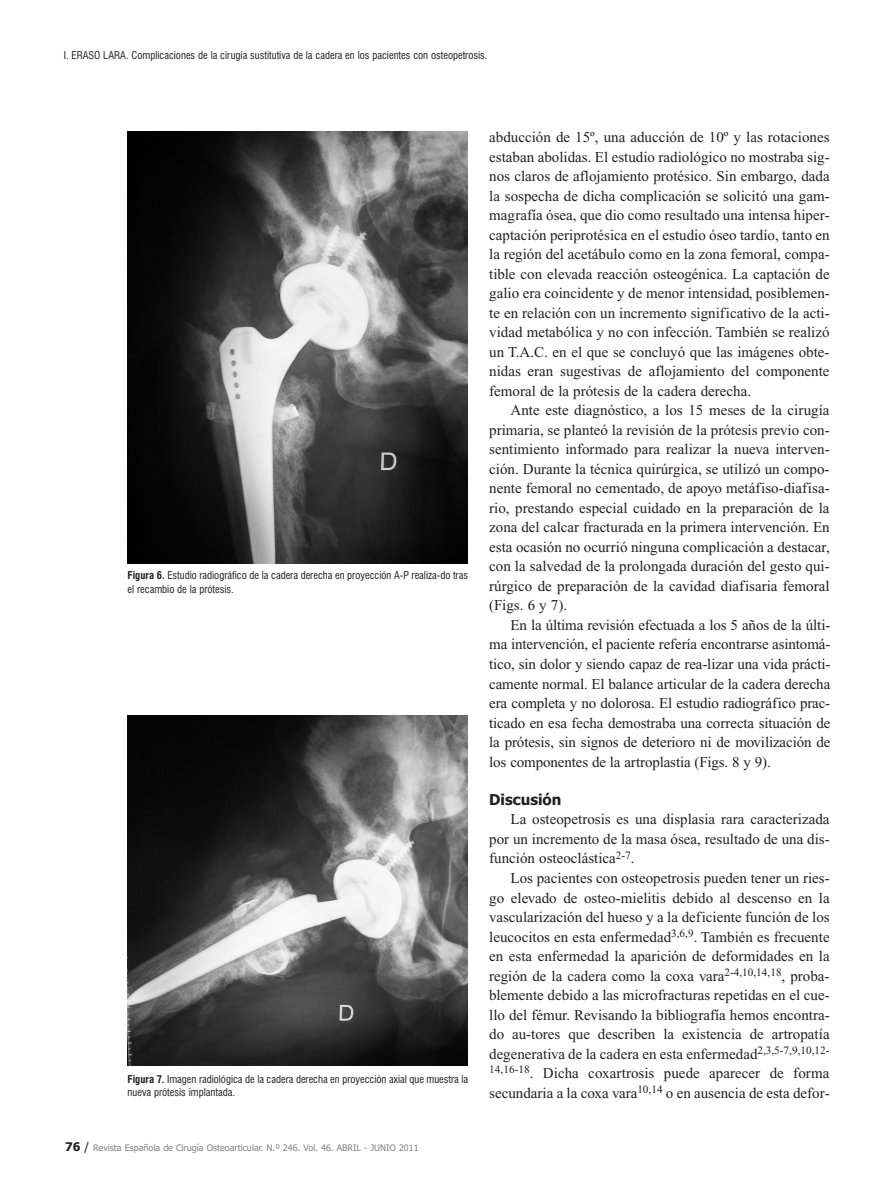
<style>
.page{position:relative;width:893px;height:1190px;background:#fff}
.page>*{position:absolute;margin:0;border:0;box-sizing:border-box;transform-origin:0 0}
.t1{font:15px "Times New Roman";color:#231f20}
.t2{font:700 15px "Tahoma";color:#231f20}
.t3{font:condensed 10.5px/13.5px "Swiss 721 BT";color:#231f20}
.t4{font:9px "Tahoma";color:#808285}
.s1{font-weight:700}
.s2{font-weight:700;font-size:12px;color:#231f20}
.s3{font-size:12px;color:#231f20}
</style>
<div class="page">
<img style="left:128px;top:132px;width:340px;height:432px">
<img style="left:128px;top:715px;width:340px;height:350px">
<p class="t3" style="left:64px;top:48px;width:425px">I. ERASO LARA. Complicaciones de la cirugía sustitutiva de la cadera en los pacientes con osteopetrosis.</p>
<p class="t3" style="left:128px;top:568px;width:342px"><span class="s1">Figura 6.</span> Estudio radiográfico de la cadera derecha en proyección A-P realiza-do tras el recambio de la prótesis.</p>
<p class="t3" style="left:128px;top:1072px;width:342px"><span class="s1">Figura 7.</span> Imagen radiológica de la cadera derecha en proyección axial que muestra la nueva prótesis implantada.</p>
<p class="t4" style="left:65px;top:1141px;width:355px"><span class="s2">76</span> <span class="s3">/</span> Revista Española de Cirugía Osteoarticular. N.º 246. Vol. 46. ABRIL - JUNIO 2011</p>
<p class="t1" style="left:489px;top:129px;width:342px">abducción de 15º, una aducción de 10º y las rotaciones</p>
<p class="t1" style="left:489px;top:149px;width:342px">estaban abolidas. El estudio radiológico no mostraba sig-</p>
<p class="t1" style="left:489px;top:168px;width:342px">nos claros de aflojamiento protésico. Sin embargo, dada</p>
<p class="t1" style="left:489px;top:188px;width:342px">la sospecha de dicha complicación se solicitó una gam-</p>
<p class="t1" style="left:489px;top:207px;width:342px">magrafía ósea, que dio como resultado una intensa hiper-</p>
<p class="t1" style="left:489px;top:227px;width:342px">captación periprotésica en el estudio óseo tardío, tanto en</p>
<p class="t1" style="left:489px;top:246px;width:342px">la región del acetábulo como en la zona femoral, compa-</p>
<p class="t1" style="left:489px;top:266px;width:342px">tible con elevada reacción osteogénica. La captación de</p>
<p class="t1" style="left:489px;top:285px;width:342px">galio era coincidente y de menor intensidad, posiblemen-</p>
<p class="t1" style="left:489px;top:305px;width:342px">te en relación con un incremento significativo de la acti-</p>
<p class="t1" style="left:489px;top:324px;width:342px">vidad metabólica y no con infección. También se realizó</p>
<p class="t1" style="left:489px;top:344px;width:342px">un T.A.C. en el que se concluyó que las imágenes obte-</p>
<p class="t1" style="left:489px;top:363px;width:342px">nidas eran sugestivas de aflojamiento del componente</p>
<p class="t1" style="left:489px;top:383px;width:263px">femoral de la prótesis de la cadera derecha.</p>
<p class="t1" style="left:510px;top:402px;width:320px">Ante este diagnóstico, a los 15 meses de la cirugía</p>
<p class="t1" style="left:489px;top:422px;width:342px">primaria, se planteó la revisión de la prótesis previo con-</p>
<p class="t1" style="left:489px;top:441px;width:342px">sentimiento informado para realizar la nueva interven-</p>
<p class="t1" style="left:489px;top:461px;width:342px">ción. Durante la técnica quirúrgica, se utilizó un compo-</p>
<p class="t1" style="left:489px;top:480px;width:342px">nente femoral no cementado, de apoyo metáfiso-diafisa-</p>
<p class="t1" style="left:489px;top:500px;width:342px">rio, prestando especial cuidado en la preparación de la</p>
<p class="t1" style="left:489px;top:519px;width:342px">zona del calcar fracturada en la primera intervención. En</p>
<p class="t1" style="left:489px;top:539px;width:342px">esta ocasión no ocurrió ninguna complicación a destacar,</p>
<p class="t1" style="left:489px;top:558px;width:342px">con la salvedad de la prolongada duración del gesto qui-</p>
<p class="t1" style="left:489px;top:578px;width:342px">rúrgico de preparación de la cavidad diafisaria femoral</p>
<p class="t1" style="left:489px;top:597px;width:79px">(Figs. 6 y 7).</p>
<p class="t1" style="left:510px;top:617px;width:321px">En la última revisión efectuada a los 5 años de la últi-</p>
<p class="t1" style="left:489px;top:636px;width:342px">ma intervención, el paciente refería encontrarse asintomá-</p>
<p class="t1" style="left:489px;top:656px;width:342px">tico, sin dolor y siendo capaz de rea-lizar una vida prácti-</p>
<p class="t1" style="left:489px;top:675px;width:342px">camente normal. El balance articular de la cadera derecha</p>
<p class="t1" style="left:489px;top:695px;width:342px">era completa y no dolorosa. El estudio radiográfico prac-</p>
<p class="t1" style="left:489px;top:714px;width:342px">ticado en esa fecha demostraba una correcta situación de</p>
<p class="t1" style="left:489px;top:734px;width:342px">la prótesis, sin signos de deterioro ni de movilización de</p>
<p class="t1" style="left:489px;top:753px;width:283px">los componentes de la artroplastia (Figs. 8 y 9).</p>
<p class="t2" style="left:489px;top:790px;width:74px">Discusión</p>
<p class="t1" style="left:510px;top:811px;width:320px">La osteopetrosis es una displasia rara caracterizada</p>
<p class="t1" style="left:489px;top:830px;width:342px">por un incremento de la masa ósea, resultado de una dis-</p>
<p class="t1" style="left:489px;top:850px;width:147px">función osteoclástica<sup>2-7</sup>.</p>
<p class="t1" style="left:510px;top:869px;width:321px">Los pacientes con osteopetrosis pueden tener un ries-</p>
<p class="t1" style="left:489px;top:889px;width:342px">go elevado de osteo-mielitis debido al descenso en la</p>
<p class="t1" style="left:489px;top:908px;width:342px">vascularización del hueso y a la deficiente función de los</p>
<p class="t1" style="left:489px;top:928px;width:342px">leucocitos en esta enfermedad<sup>3,6,9</sup>. También es frecuente</p>
<p class="t1" style="left:489px;top:947px;width:342px">en esta enfermedad la aparición de deformidades en la</p>
<p class="t1" style="left:489px;top:967px;width:342px">región de la cadera como la coxa vara<sup>2-4,10,14,18</sup>, proba-</p>
<p class="t1" style="left:489px;top:986px;width:342px">blemente debido a las microfracturas repetidas en el cue-</p>
<p class="t1" style="left:489px;top:1006px;width:342px">llo del fémur. Revisando la bibliografía hemos encontra-</p>
<p class="t1" style="left:489px;top:1025px;width:342px">do au-tores que describen la existencia de artropatía</p>
<p class="t1" style="left:489px;top:1045px;width:342px">degenerativa de la cadera en esta enfermedad<sup>2,3,5-7,9,10,12-</sup></p>
<p class="t1" style="left:489px;top:1064px;width:342px"><sup>14,16-18</sup>. Dicha coxartrosis puede aparecer de forma</p>
<p class="t1" style="left:489px;top:1084px;width:342px">secundaria a la coxa vara<sup>10,14</sup> o en ausencia de esta defor-</p>
</div>
